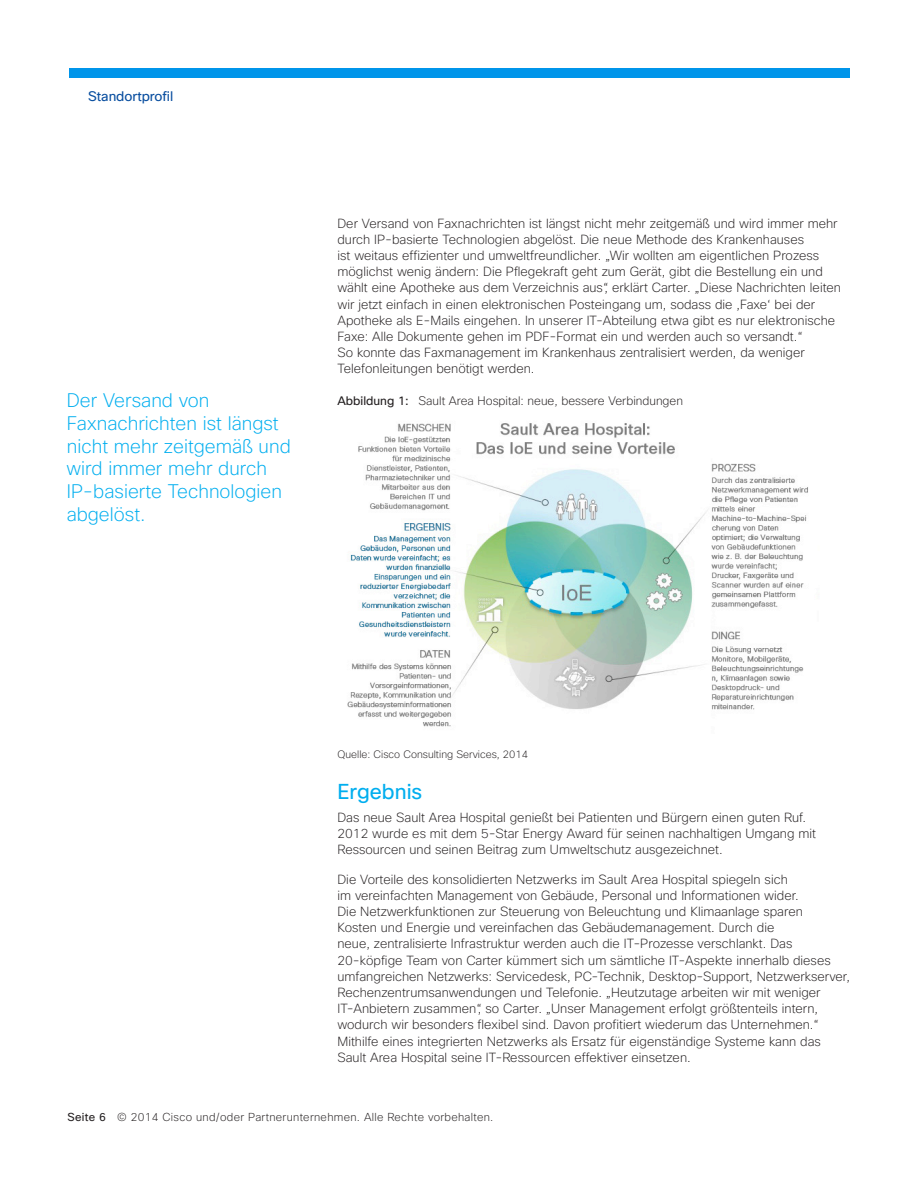
<style>
.page{position:relative;width:918px;height:1188px;background:#fff}
.page>*{position:absolute;margin:0;border:0;box-sizing:border-box;transform-origin:0 0}
.Body_1{font:21px "Cisco Sans";color:#00aeef}
.Quote_body{font:200 19.2px/23px "Cisco Sans";color:#00aeef}
.Page_head_1{font:13.5px "Cisco Sans";color:#0a4fa0}
.Body_1-2{font:200 12.9px/16.2px "Cisco Sans";color:#231f20}
.Body_1-3{font:200 12px "Cisco Sans";color:#231f20}
.Folio{font:200 11.25px "Cisco Sans";letter-spacing:.025em;color:#231f20}
.Body_1-4{font:200 10.5px "Cisco Sans";color:#231f20}
.s1{font-weight:400}
</style>
<div class="page">
<div style="left:69px;top:68px;width:780px;height:10px;background:#0095ea"></div>
<img style="left:347px;top:423px;width:461px;height:304px">
<p class="Page_head_1" style="left:88px;top:87px;width:87px">Standortprofil</p>
<p class="Quote_body" style="left:67px;top:388px;width:226px">Der Versand von<br>Faxnachrichten ist längst nicht mehr zeitgemäß und wird immer mehr durch<br>IP-basierte Technologien abgelöst.</p>
<p class="Body_1-2" style="left:338px;top:215px;width:505px">Der Versand von Faxnachrichten ist längst nicht mehr zeitgemäß und wird immer mehr durch IP-basierte Technologien abgelöst. Die neue Methode des Krankenhauses<br>ist weitaus effizienter und umweltfreundlicher. „Wir wollten am eigentlichen Prozess möglichst wenig ändern: Die Pflegekraft geht zum Gerät, gibt die Bestellung ein und wählt eine Apotheke aus dem Verzeichnis aus“, erklärt Carter. „Diese Nachrichten leiten wir jetzt einfach in einen elektronischen Posteingang um, sodass die ‚Faxe‘ bei der Apotheke als E-Mails eingehen. In unserer IT-Abteilung etwa gibt es nur elektronische Faxe: Alle Dokumente gehen im PDF-Format ein und werden auch so versandt.“<br>So konnte das Faxmanagement im Krankenhaus zentralisiert werden, da weniger Telefonleitungen benötigt werden.</p>
<p class="Body_1-3" style="left:338px;top:393px;width:347px"><span class="s1">Abbildung 1:</span> Sault Area Hospital: neue, bessere Verbindungen</p>
<p class="Body_1-4" style="left:338px;top:748px;width:192px">Quelle: Cisco Consulting Services, 2014</p>
<p class="Body_1" style="left:338px;top:778px;width:86px">Ergebnis</p>
<p class="Body_1-2" style="left:338px;top:809px;width:480px">Das neue Sault Area Hospital genießt bei Patienten und Bürgern einen guten Ruf.<br>2012 wurde es mit dem 5-Star Energy Award für seinen nachhaltigen Umgang mit<br>Ressourcen und seinen Beitrag zum Umweltschutz ausgezeichnet.</p>
<p class="Body_1-2" style="left:338px;top:871px;width:514px">Die Vorteile des konsolidierten Netzwerks im Sault Area Hospital spiegeln sich<br>im vereinfachten Management von Gebäude, Personal und Informationen wider.<br>Die Netzwerkfunktionen zur Steuerung von Beleuchtung und Klimaanlage sparen<br>Kosten und Energie und vereinfachen das Gebäudemanagement. Durch die<br>neue, zentralisierte Infrastruktur werden auch die IT-Prozesse verschlankt. Das 20-köpfige Team von Carter kümmert sich um sämtliche IT-Aspekte innerhalb dieses umfangreichen Netzwerks: Servicedesk, PC-Technik, Desktop-Support, Netzwerkserver, Rechenzentrumsanwendungen und Telefonie. „Heutzutage arbeiten wir mit weniger IT-Anbietern zusammen“, so Carter. „Unser Management erfolgt größtenteils intern, wodurch wir besonders flexibel sind. Davon profitiert wiederum das Unternehmen.“ Mithilfe eines integrierten Netzwerks als Ersatz für eigenständige Systeme kann das Sault Area Hospital seine IT-Ressourcen effektiver einsetzen.</p>
<p class="Folio" style="left:68px;top:1109px;width:428px"><span class="s1">Seite 6</span> © 2014 Cisco und/oder Partnerunternehmen. Alle Rechte vorbehalten.</p>
</div>
